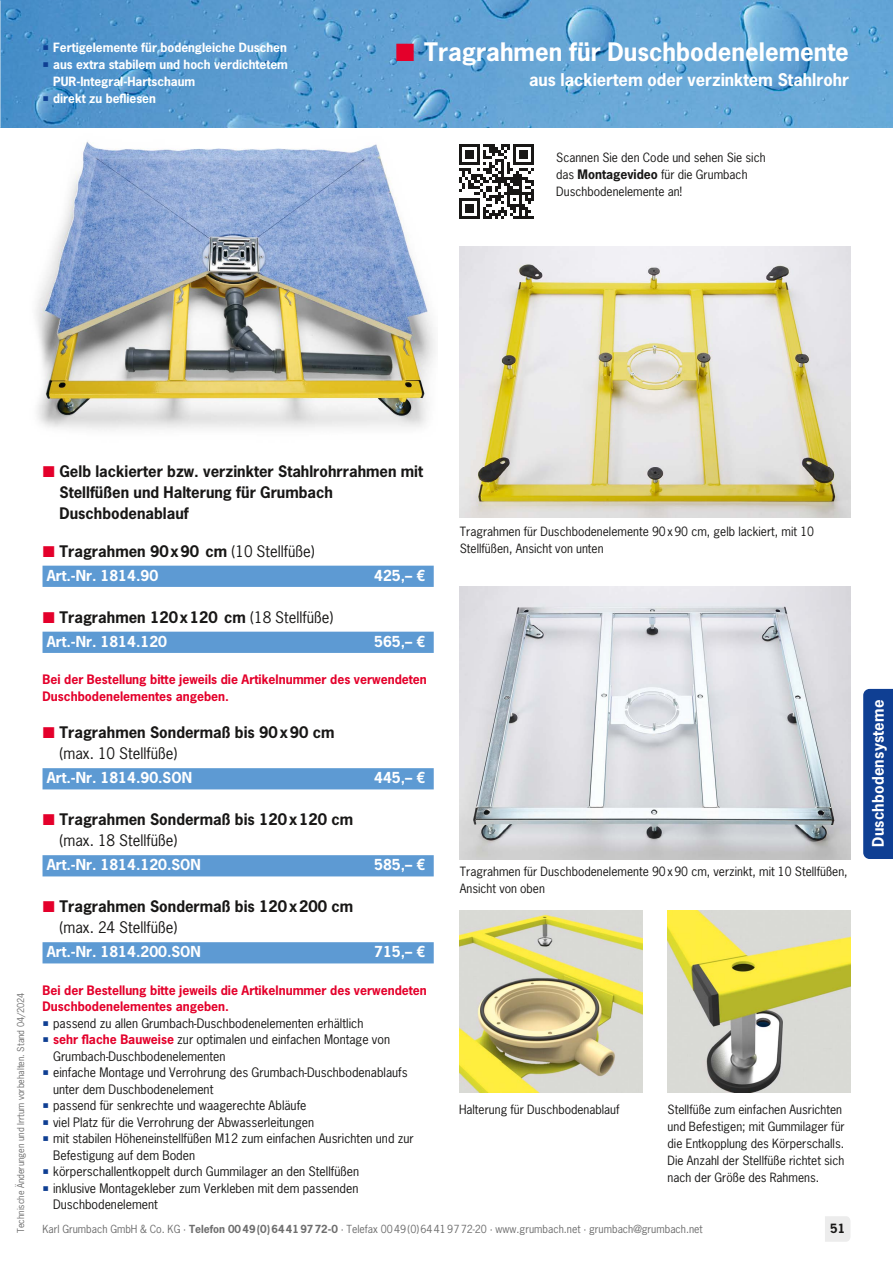
<style>
.page{position:relative;width:893px;height:1263px;background:#fff}
.page>*{position:absolute;margin:0;border:0;box-sizing:border-box;transform-origin:0 0}
.t1{font:700 24px "News Gothic Std";color:#fff}
.t2{font:700 16.5px "News Gothic Std";color:#fff}
.t3{font:700 15px/21px "News Gothic Std";color:#181716}
.t4{font:15px "News Gothic Std";color:#181716}
.t5{font:700 15px "News Gothic Std";letter-spacing:.015em;color:#fff}
.t6{font:700 14.25px "News Gothic Std";color:#fff}
.t7{font:12.3px/16.5px "News Gothic Std";color:#181716}
.t8{font:700 12.3px/16.5px "News Gothic Std";color:#e4002b}
.t9{font:12px/17px "News Gothic Std";color:#181716}
.t10{font:700 12px/17px "News Gothic Std";color:#fff}
.t11{font:700 12px "News Gothic Std";color:#181716}
.t12{font:10.5px "News Gothic Std";color:#6e6e6e}
.t13{font:9px "News Gothic Std";color:#6e6e6e}
.s1{color:#0f3f93}
.s2{font-weight:700;font-size:12.3px}
.s3{font-weight:400}
.s4{font-weight:700;color:#e4002b}
.s5{font-weight:700}
</style>
<div class="page">
<img style="left:459px;top:587px;width:391px;height:272px">
<svg style="left:825px;top:1216px;width:25px;height:26px"></svg>
<img style="left:1px;top:0;width:892px;height:128px">
<img style="left:36px;top:141px;width:399px;height:289px">
<div style="left:43px;top:566px;width:391px;height:21px;background:#5d9ad3"></div>
<div style="left:43px;top:632px;width:391px;height:21px;background:#5d9ad3"></div>
<div style="left:43px;top:768px;width:391px;height:21px;background:#5d9ad3"></div>
<div style="left:43px;top:855px;width:391px;height:21px;background:#5d9ad3"></div>
<div style="left:43px;top:942px;width:391px;height:21px;background:#5d9ad3"></div>
<img style="left:460px;top:910px;width:182px;height:183px">
<img style="left:667px;top:910px;width:183px;height:183px">
<img style="left:459px;top:247px;width:391px;height:270px">
<svg style="left:459px;top:144px;width:75px;height:75px"></svg>
<hr style="left:513px;top:216px;width:21px;height:3px;background:#181716">
<img style="left:0;top:0;width:1px;height:128px">
<div style="left:863px;top:689px;width:30px;height:170px;background:#0f3f93"></div>
<svg style="left:396px;top:44px;width:18px;height:17px"></svg>
<p class="t10" style="left:43px;top:39px;width:246px"><span class="s1">○</span> Fertigelemente für bodengleiche Duschen</p>
<p class="t10" style="left:53px;top:56px;width:236px;text-indent:-11px"><span class="s1">○</span> aus extra stabilem und hoch verdichtetem<br>PUR-I ntegral-Hartschaum</p>
<p class="t10" style="left:43px;top:90px;width:115px"><span class="s1">○</span> direkt zu befliesen</p>
<h1 class="t1" style="left:424px;top:36px;width:426px">Tragrahmen für Duschbodenelemente</h1>
<h2 class="t2" style="left:529px;top:69px;width:321px">aus lackiertem oder verzinktem Stahlrohr</h2>
<p class="t9" style="left:556px;top:148px;width:211px">Scannen Sie den Code und sehen Sie sich das <span class="s2">Montage video</span> für die Grumbach<br>Duschbodenelemente an!</p>
<p class="t13" style="left:15px;top:1233px;width:242px;rotate:-90deg">Technische Änderungen und Irrtum vorbehalten. Stand 04/2024</p>
<p class="t3" style="left:60px;top:461px;width:365px">Gelb lackierter bzw. verzinkter Stahlrohrrahmen mit<br>Stellfüßen und Halterung für Grumbach<br>Duschbodenablauf</p>
<p class="t3" style="left:60px;top:540px;width:257px">Tragrahmen 90x90 cm <span class="s3">(10 Stellfüße)</span></p>
<p class="t6" style="left:47px;top:566px;width:113px">Art.-Nr. 1814.90</p>
<p class="t6" style="left:374px;top:566px;width:53px">425,– €</p>
<p class="t3" style="left:60px;top:606px;width:275px">Tragrahmen 120x120 cm <span class="s3">(18 Stellfüße)</span></p>
<p class="t6" style="left:47px;top:632px;width:122px">Art.-Nr. 1814.120</p>
<p class="t6" style="left:374px;top:632px;width:53px">565,– €</p>
<p class="t8" style="left:43px;top:671px;width:386px">Bei der Bestellung bitte jeweils die Artikelnummer des verwendeten<br>Duschbodenelementes angeben.</p>
<p class="t3" style="left:60px;top:722px;width:276px">Tragrahmen Sondermaß bis 90 x 90 cm</p>
<p class="t4" style="left:60px;top:744px;width:119px">(max. 10 Stellfüße)</p>
<p class="t6" style="left:47px;top:768px;width:147px">Art.-Nr. 1814.90.SON</p>
<p class="t6" style="left:374px;top:768px;width:53px">445,– €</p>
<p class="t3" style="left:60px;top:809px;width:295px">Tragrahmen Sondermaß bis 120 x 120 cm</p>
<p class="t4" style="left:60px;top:831px;width:119px">(max. 18 Stellfüße)</p>
<p class="t6" style="left:47px;top:855px;width:156px">Art.-Nr. 1814.120.SON</p>
<p class="t6" style="left:374px;top:855px;width:53px">585,– €</p>
<p class="t3" style="left:60px;top:896px;width:295px">Tragrahmen Sondermaß bis 120 x 200 cm</p>
<p class="t4" style="left:60px;top:918px;width:119px">(max. 24 Stellfüße)</p>
<p class="t6" style="left:47px;top:942px;width:156px">Art.-Nr. 1814.200.SON</p>
<p class="t6" style="left:374px;top:942px;width:53px">715,– €</p>
<p class="t8" style="left:43px;top:982px;width:386px">Bei der Bestellung bitte jeweils die Artikelnummer des verwendeten<br>Duschbodenelementes angeben.</p>
<p class="t7" style="left:43px;top:1015px;width:322px"><span class="s1">○</span> passend zu allen Grumbach-Duschbodenelementen erhältlich</p>
<p class="t7" style="left:53px;top:1031px;width:338px;text-indent:-11px"><span class="s1">○</span> <span class="s4">sehr flache Bauweise</span> zur optimalen und einfachen Montage von<br>Grumbach-Duschbodenelementen</p>
<p class="t7" style="left:53px;top:1064px;width:356px;text-indent:-11px"><span class="s1">○</span> einfache Montage und Verrohrung des Grumbach-Duschbodenablaufs unter dem Duschbodenelement</p>
<p class="t7" style="left:43px;top:1097px;width:265px"><span class="s1">○</span> passend für senkrechte und waagerechte Abläufe</p>
<p class="t7" style="left:43px;top:1114px;width:273px"><span class="s1">○</span> viel Platz für die Verrohrung der Abwasserleitungen</p>
<p class="t7" style="left:53px;top:1130px;width:362px;text-indent:-11px"><span class="s1">○</span> mit stabilen Höheneinstellfüßen M12 zum einfachen Ausrichten und zur<br>Befestigung auf dem Boden</p>
<p class="t7" style="left:43px;top:1163px;width:318px"><span class="s1">○</span> körperschallentkoppelt durch Gummilager an den Stellfüßen</p>
<p class="t7" style="left:53px;top:1180px;width:307px;text-indent:-11px"><span class="s1">○</span> inklusive Montagekleber zum Verkleben mit dem passenden<br>Duschbodenelement</p>
<p class="t9" style="left:460px;top:523px;width:356px">Tragrahmen für Duschbodenelemente 90 x 90 cm, gelb lackiert, mit 10<br>Stellfüßen, Ansicht von unten</p>
<p class="t9" style="left:460px;top:863px;width:389px">Tragrahmen für Duschbodenelemente 90 x 90 cm, verzinkt, mit 10 Stellfüßen,<br>Ansicht von oben</p>
<p class="t9" style="left:459px;top:1101px;width:162px">Halterung für Duschbodenablauf</p>
<p class="t9" style="left:668px;top:1101px;width:179px">Stellfüße zum einfachen Ausrichten und Befestigen; mit Gummilager für die Entkopplung des Körperschalls.<br>Die Anzahl der Stellfüße richtet sich nach der Größe des Rahmens.</p>
<p class="t12" style="left:43px;top:1222px;width:662px">Karl Grumbach GmbH &amp; Co. KG · <span class="s5">Telefon 00 49 (0) 64 41 97 72-0</span> · Telefax 00 49 (0) 64 41 97 72-20 · www.grumbach.net · grumbach@grumbach.net</p>
<p class="t11" style="left:830px;top:1221px;width:16px">51</p>
<p class="t5" style="left:868px;top:847px;width:149px;rotate:-90deg">Duschbodensysteme</p>
</div>
